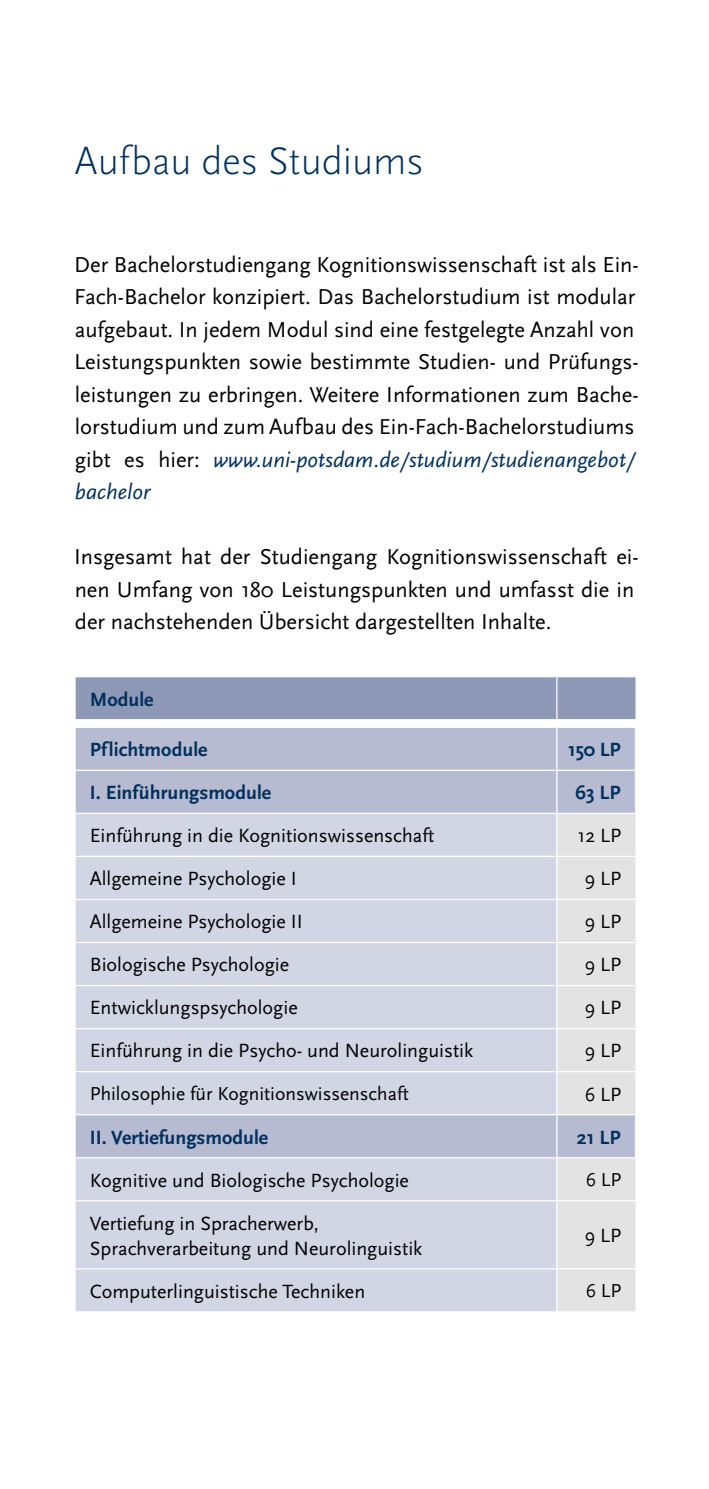
<style>
.page{position:relative;width:709px;height:1489px;background:#fff}
.page>*{position:absolute;margin:0;border:0;box-sizing:border-box;transform-origin:0 0}
.t1{font:300 40px "Scala Sans Pro";color:#00305d}
.t2{font:22.5px/32.5px "Scala Sans Pro";color:#000}
.t3{font:20px/25px "Scala Sans Pro";color:#000}
.t4{font:700 20px "Scala Sans Pro";color:#00305d}
.t5{font:19.5px "Scala Sans Pro";color:#000}
.s1{font-style:italic;color:#00305d}
</style>
<div class="page">
<div style="left:76px;top:728px;width:559px;height:84px;background:#b6bbd1"></div>
<svg style="left:76px;top:814px;width:480px;height:497px;fill:#d2d5e3"></svg>
<svg style="left:557px;top:814px;width:78px;height:497px"></svg>
<div style="left:75px;top:677px;width:560px;height:43px;background:#8e98b7"></div>
<hr style="left:557px;top:719px;width:78px;height:1px;background:#fff">
<hr style="left:74px;top:855px;width:483px;height:2px;background:#fff">
<hr style="left:557px;top:855px;width:78px;height:2px;background:#fff">
<hr style="left:74px;top:898px;width:483px;height:2px;background:#fff">
<hr style="left:557px;top:898px;width:78px;height:2px;background:#fff">
<hr style="left:74px;top:941px;width:483px;height:2px;background:#fff">
<hr style="left:557px;top:941px;width:78px;height:2px;background:#fff">
<hr style="left:74px;top:984px;width:483px;height:2px;background:#fff">
<hr style="left:557px;top:984px;width:78px;height:2px;background:#fff">
<hr style="left:74px;top:1027px;width:483px;height:2px;background:#fff">
<hr style="left:557px;top:1027px;width:78px;height:2px;background:#fff">
<hr style="left:556px;top:727px;width:1px;height:42px;background:#fff">
<hr style="left:556px;top:771px;width:1px;height:41px;background:#fff">
<hr style="left:556px;top:677px;width:1px;height:42px;background:#fff">
<hr style="left:74px;top:769px;width:483px;height:2px;background:#fff">
<hr style="left:557px;top:769px;width:79px;height:2px;background:#fff">
<hr style="left:74px;top:1070px;width:483px;height:2px;background:#fff">
<hr style="left:557px;top:1070px;width:78px;height:2px;background:#fff">
<hr style="left:74px;top:1113px;width:483px;height:2px;background:#fff">
<hr style="left:557px;top:1113px;width:79px;height:2px;background:#fff">
<hr style="left:74px;top:1156px;width:483px;height:2px;background:#fff">
<hr style="left:557px;top:1156px;width:79px;height:2px;background:#fff">
<hr style="left:557px;top:1200px;width:78px;height:1px;background:#fff">
<hr style="left:557px;top:1268px;width:78px;height:1px;background:#fff">
<hr style="left:74px;top:1200px;width:483px;height:1px;background:#fff">
<hr style="left:74px;top:1268px;width:483px;height:1px;background:#fff">
<h1 class="t1" style="left:74px;top:138px;width:351px">Aufbau des Studiums</h1>
<p class="t2" style="left:74px;top:248px;width:566px">Der Bachelorstudiengang Kognitionswissenschaft ist als Ein-Fach-Bachelor konzipiert. Das Bachelorstudium ist modular aufgebaut. In jedem Modul sind eine festgelegte Anzahl von Leistungspunkten sowie bestimmte Studien- und Prüfungs&shy;leistungen zu erbringen. Weitere Informationen zum Bache&shy;lorstudium und zum Aufbau des Ein-Fach-Bachelorstudiums gibt es hier: <span class="s1">www.uni-potsdam.de/studium/studienangebot/ bachelor</span></p>
<p class="t2" style="left:74px;top:541px;width:566px">Insgesamt hat der Studiengang Kognitionswissenschaft ei&shy;nen Umfang von 180 Leistungspunkten und umfasst die in der nachstehenden Übersicht dargestellten Inhalte.</p>
<p class="t4" style="left:90px;top:687px;width:65px">Module</p>
<p class="t4" style="left:90px;top:738px;width:119px">Pflichtmodule</p>
<p class="t4" style="left:568px;top:738px;width:54px">150 LP</p>
<p class="t4" style="left:90px;top:781px;width:183px">I. Einführungsmodule</p>
<p class="t4" style="left:575px;top:781px;width:47px">63 LP</p>
<p class="t3" style="left:90px;top:823px;width:346px">Einführung in die Kognitionswissenschaft</p>
<p class="t3" style="left:577px;top:823px;width:45px">12 LP</p>
<p class="t3" style="left:90px;top:866px;width:208px">Allgemeine Psychologie I</p>
<p class="t3" style="left:584px;top:866px;width:38px">9 LP</p>
<p class="t3" style="left:90px;top:909px;width:214px">Allgemeine Psychologie II</p>
<p class="t3" style="left:584px;top:909px;width:38px">9 LP</p>
<p class="t3" style="left:90px;top:952px;width:201px">Biologische Psychologie</p>
<p class="t3" style="left:584px;top:952px;width:38px">9 LP</p>
<p class="t3" style="left:90px;top:995px;width:209px">Entwicklungspsychologie</p>
<p class="t3" style="left:584px;top:995px;width:38px">9 LP</p>
<p class="t3" style="left:90px;top:1038px;width:385px">Einführung in die Psycho- und Neurolinguistik</p>
<p class="t3" style="left:584px;top:1038px;width:38px">9 LP</p>
<p class="t5" style="left:90px;top:1082px;width:320px">Philosophie für Kognitionswissenschaft</p>
<p class="t3" style="left:584px;top:1081px;width:38px">6 LP</p>
<p class="t4" style="left:90px;top:1125px;width:180px">II. Vertiefungsmodule</p>
<p class="t4" style="left:577px;top:1125px;width:45px">21 LP</p>
<p class="t3" style="left:90px;top:1167px;width:320px">Kognitive und Biologische Psychologie</p>
<p class="t5" style="left:585px;top:1168px;width:37px">6 LP</p>
<p class="t3" style="left:90px;top:1210px;width:334px">Vertiefung in Spracherwerb,<br>Sprachverarbeitung und Neurolinguistik</p>
<p class="t3" style="left:584px;top:1223px;width:38px">9 LP</p>
<p class="t3" style="left:90px;top:1278px;width:277px">Computerlinguistische Techniken</p>
<p class="t5" style="left:585px;top:1279px;width:37px">6 LP</p>
</div>
